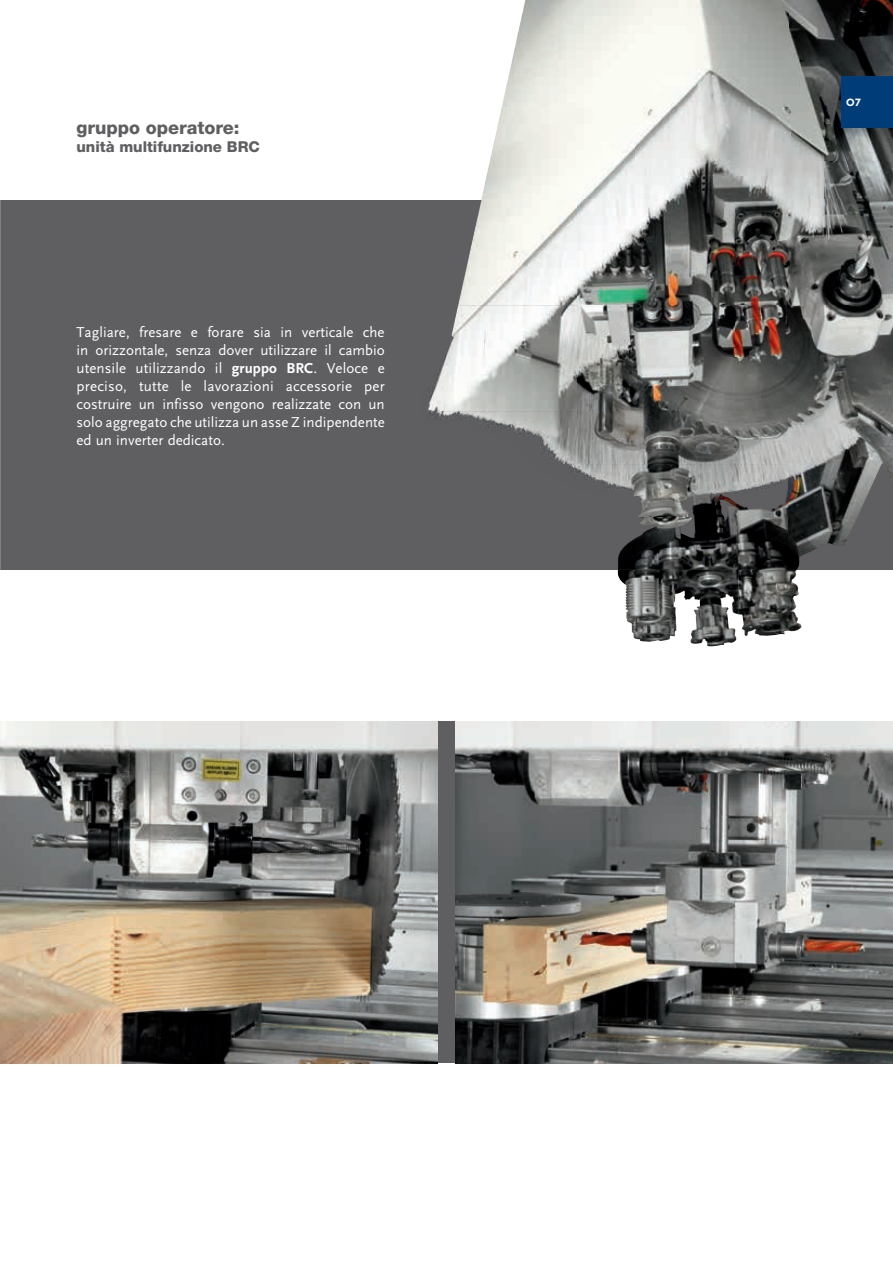
<style>
.page{position:relative;width:893px;height:1263px;background:#fff}
.page>*{position:absolute;margin:0;border:0;box-sizing:border-box;transform-origin:0 0}
.t1{font:800 18px "Helvetica Neue";color:#5f5f62}
.t2{font:15px/18px "Scala Sans";color:#fff;text-align:justify}
.t3{font:800 15px "Helvetica Neue";color:#5f5f62}
.t4{font:800 10.5px "P22 Underground";color:#fff}
.s1{font-weight:700}
</style>
<div class="page">
<div style="left:0;top:200px;width:893px;height:370px;background:#5f5f62"></div>
<img style="left:501px;top:0;width:289px;height:108px">
<img style="left:790px;top:0;width:103px;height:200px">
<img style="left:481px;top:108px;width:309px;height:92px">
<img style="left:618px;top:570px;width:118px;height:76px">
<img style="left:738px;top:570px;width:64px;height:66px">
<img style="left:458px;top:200px;width:435px;height:105px">
<img style="left:428px;top:305px;width:465px;height:106px">
<img style="left:431px;top:411px;width:357px;height:53px">
<img style="left:788px;top:411px;width:105px;height:159px">
<img style="left:569px;top:464px;width:219px;height:53px">
<img style="left:618px;top:517px;width:170px;height:53px">
<div style="left:842px;top:77px;width:51px;height:51px;background:#003d78"></div>
<img style="left:455px;top:721px;width:438px;height:342px">
<img style="left:0;top:721px;width:438px;height:342px">
<p class="t1" style="left:77px;top:117px;width:165px">gruppo operatore:</p>
<p class="t3" style="left:77px;top:137px;width:185px">unità multifunzione BRC</p>
<p class="t2" style="left:77px;top:323px;width:310px">Tagliare, fresare e forare sia in verticale che in orizzontale, senza dover utilizzare il cambio utensile utilizzando il <span class="s1">gruppo BRC</span>. Veloce e preciso, tutte le lavorazioni accessorie per costruire un infisso vengono realizzate con un solo aggregato che utilizza un asse Z indipendente ed un inverter dedicato.</p>
<p class="t4" style="left:846px;top:96px;width:16px">O7</p>
</div>
